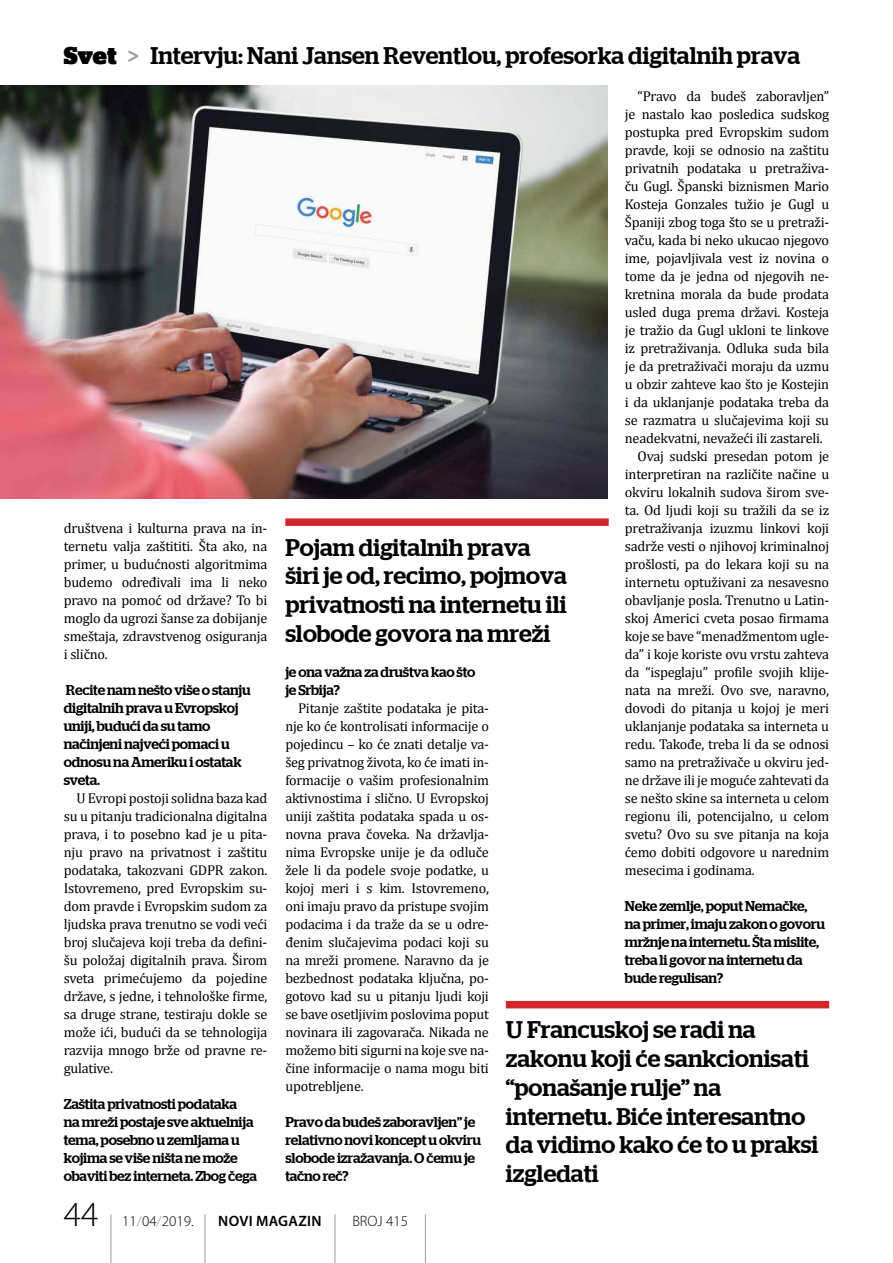
<style>
.page{position:relative;width:893px;height:1263px;background:#fff}
.page>*{position:absolute;margin:0;border:0;box-sizing:border-box;transform-origin:0 0}
.t1{font:300 35.4px "Myriad Pro";color:#000}
.t2{font:500 24px/28.8px "Stag";color:#000}
.t3{font:300 15px "Myriad Pro";color:#000}
.t4{font:600 15px "Myriad Pro";letter-spacing:.02em;color:#000}
.t5{font:14.25px/18px "Cambria";letter-spacing:-.015em;color:#000;text-align:justify}
.t6{font:500 14.25px/18px "Stag";letter-spacing:-.015em;color:#000}
.s1{font-weight:900}
.s2{font-weight:400;color:#9a999b}
.s3{color:#9a999b}
</style>
<div class="page">
<img style="left:0;top:85px;width:608px;height:414px">
<div style="left:285px;top:518px;width:324px;height:8px;background:#d2252c"></div>
<div style="left:506px;top:1001px;width:323px;height:7px;background:#d2252c"></div>
<hr style="left:111px;top:1214px;width:1px;height:49px;background:#9a999b">
<hr style="left:205px;top:1214px;width:1px;height:49px;background:#9a999b">
<hr style="left:335px;top:1214px;width:1px;height:49px;background:#9a999b">
<hr style="left:425px;top:1214px;width:1px;height:49px;background:#9a999b">
<h2 class="t2" style="left:64px;top:41px;width:738px"><span class="s1">Svet</span> <span class="s2">&gt;</span> Intervju: Nani Jansen Reventlou, profesorka digitalnih prava</h2>
<p class="t5" style="left:64px;top:519px;width:205px">društvena i kulturna prava na in&shy;ternetu valja zaštititi. Šta ako, na primer, u budućnosti algoritmima budemo određivali ima li neko pravo na pomoć od države? To bi moglo da ugrozi šanse za dobijanje smeštaja, zdravstvenog osiguranja i slično.</p>
<p class="t6" style="left:64px;top:681px;width:188px">Recite nam nešto više o stanju digitalnih prava u Evropskoj uniji, budući da su tamo načinjeni najveći pomaci u odnosu na Ameriku i ostatak sveta.</p>
<p class="t5" style="left:64px;top:789px;width:205px;text-indent:13px">U Evropi postoji solidna baza kad su u pitanju tradicionalna digitalna prava, i to posebno kad je u pita&shy;nju pravo na privatnost i zaštitu podataka, takozvani GDPR zakon.<br>Istovremeno, pred Evropskim su&shy;dom pravde i Evropskim sudom za ljudska prava trenutno se vodi veći broj slučajeva koji treba da defini&shy;šu položaj digitalnih prava. Širom sveta primećujemo da pojedine države, s jedne, i tehnološke firme, sa druge strane, testiraju dokle se može ići, budući da se tehnologija razvija mnogo brže od pravne re&shy;gulative.</p>
<p class="t6" style="left:64px;top:1095px;width:195px">Zaštita privatnosti podataka<br>na mreži postaje sve aktuelnija tema, posebno u zemljama u kojima se više ništa ne može obaviti bez interneta. Zbog čega</p>
<p class="t5" style="left:638px;top:87px;width:193px">“Pravo da budeš zaboravljen”</p>
<p class="t5" style="left:625px;top:105px;width:206px">je nastalo kao posledica sudskog</p>
<p class="t5" style="left:625px;top:123px;width:206px">postupka pred Evropskim sudom</p>
<p class="t5" style="left:625px;top:141px;width:206px">pravde, koji se odnosio na zaštitu</p>
<p class="t5" style="left:625px;top:159px;width:206px">privatnih podataka u pretraživa-</p>
<p class="t5" style="left:625px;top:177px;width:206px">ču Gugl. Španski biznismen Mario</p>
<p class="t5" style="left:625px;top:195px;width:206px">Kosteja Gonzales tužio je Gugl u</p>
<p class="t5" style="left:625px;top:213px;width:206px">Španiji zbog toga što se u pretraži-</p>
<p class="t5" style="left:625px;top:231px;width:206px">vaču, kada bi neko ukucao njegovo</p>
<p class="t5" style="left:625px;top:249px;width:206px">ime, pojavljivala vest iz novina o</p>
<p class="t5" style="left:625px;top:267px;width:206px">tome da je jedna od njegovih ne-</p>
<p class="t5" style="left:625px;top:285px;width:206px">kretnina morala da bude prodata</p>
<p class="t5" style="left:625px;top:303px;width:206px">usled duga prema državi. Kosteja</p>
<p class="t5" style="left:625px;top:321px;width:206px">je tražio da Gugl ukloni te linkove</p>
<p class="t5" style="left:625px;top:339px;width:206px">iz pretraživanja. Odluka suda bila</p>
<p class="t5" style="left:625px;top:357px;width:206px">je da pretraživači moraju da uzmu</p>
<p class="t5" style="left:625px;top:375px;width:206px">u obzir zahteve kao što je Kostejin</p>
<p class="t5" style="left:625px;top:393px;width:206px">i da uklanjanje podataka treba da</p>
<p class="t5" style="left:625px;top:411px;width:206px">se razmatra u slučajevima koji su</p>
<p class="t5" style="left:625px;top:429px;width:199px">neadekvatni, nevažeći ili zastareli.</p>
<p class="t5" style="left:638px;top:447px;width:193px">Ovaj sudski presedan potom je</p>
<p class="t5" style="left:625px;top:465px;width:206px">interpretiran na različite načine u</p>
<p class="t5" style="left:625px;top:483px;width:206px">okviru lokalnih sudova širom sve-</p>
<p class="t5" style="left:625px;top:501px;width:206px">ta. Od ljudi koji su tražili da se iz</p>
<p class="t5" style="left:625px;top:519px;width:206px">pretraživanja izuzmu linkovi koji</p>
<p class="t5" style="left:625px;top:537px;width:206px">sadrže vesti o njihovoj kriminalnoj</p>
<p class="t5" style="left:625px;top:555px;width:206px">prošlosti, pa do lekara koji su na</p>
<p class="t5" style="left:625px;top:573px;width:206px">internetu optuživani za nesavesno</p>
<p class="t5" style="left:625px;top:591px;width:206px">obavljanje posla. Trenutno u Latin-</p>
<p class="t5" style="left:625px;top:609px;width:206px">skoj Americi cveta posao firmama</p>
<p class="t5" style="left:625px;top:627px;width:206px">koje se bave “menadžmentom ugle-</p>
<p class="t5" style="left:625px;top:645px;width:206px">da” i koje koriste ovu vrstu zahteva</p>
<p class="t5" style="left:625px;top:663px;width:206px">da “ispeglaju” profile svojih klije-</p>
<p class="t5" style="left:625px;top:681px;width:206px">nata na mreži. Ovo sve, naravno,</p>
<p class="t5" style="left:625px;top:699px;width:206px">dovodi do pitanja u kojoj je meri</p>
<p class="t5" style="left:625px;top:717px;width:206px">uklanjanje podataka sa interneta u</p>
<p class="t5" style="left:625px;top:735px;width:206px">redu. Takođe, treba li da se odnosi</p>
<p class="t5" style="left:625px;top:753px;width:206px">samo na pretraživače u okviru jed-</p>
<p class="t5" style="left:625px;top:771px;width:206px">ne države ili je moguće zahtevati da</p>
<p class="t5" style="left:625px;top:789px;width:206px">se nešto skine sa interneta u celom</p>
<p class="t5" style="left:625px;top:807px;width:206px">regionu ili, potencijalno, u celom</p>
<p class="t5" style="left:625px;top:825px;width:206px">svetu? Ovo su sve pitanja na koja</p>
<p class="t5" style="left:625px;top:843px;width:206px">ćemo dobiti odgovore u narednim</p>
<p class="t5" style="left:625px;top:861px;width:131px">mesecima i godinama.</p>
<p class="t6" style="left:625px;top:896px;width:202px">Neke zemlje, poput Nemačke, na primer, imaju zakon o govoru mržnje na internetu. Šta mislite, treba li govor na internetu da bude regulisan?</p>
<h2 class="t2" style="left:285px;top:533px;width:283px">Pojam digitalnih prava širi je od, recimo, pojmova privatnosti na internetu ili slobode govora na mreži</h2>
<p class="t6" style="left:285px;top:663px;width:192px">je ona važna za društva kao što je Srbija?</p>
<p class="t5" style="left:285px;top:699px;width:205px;text-indent:13px">Pitanje zaštite podataka je pita&shy;nje ko će kontrolisati informacije o pojedincu – ko će znati detalje va&shy;šeg privatnog života, ko će imati in&shy;formacije o vašim profesionalnim aktivnostima i slično. U Evropskoj uniji zaštita podataka spada u os&shy;novna prava čoveka. Na državlja&shy;nima Evropske unije je da odluče žele li da podele svoje podatke, u kojoj meri i s kim. Istovremeno, oni imaju pravo da pristupe svojim podacima i da traže da se u odre&shy;đenim slučajevima podaci koji su na mreži promene. Naravno da je bezbednost podataka ključna, po&shy;gotovo kad su u pitanju ljudi koji se bave osetljivim poslovima poput novinara ili zagovarača. Nikada ne možemo biti sigurni na koje sve na&shy;čine informacije o nama mogu biti upotrebljene.</p>
<p class="t6" style="left:285px;top:1112px;width:197px">Pravo da budeš zaboravljen” je relativno novi koncept u okviru slobode izražavanja. O čemu je tačno reč?</p>
<h2 class="t2" style="left:506px;top:1015px;width:314px">U Francuskoj se radi na zakonu koji će sankcionisati “ponašanje rulje” na internetu. Biće interesantno da vidimo kako će to u praksi izgledati</h2>
<h1 class="t1" style="left:64px;top:1193px;width:36px">44</h1>
<p class="t3" style="left:122px;top:1212px;width:73px">11<span class="s3">/</span>04<span class="s3">/</span>2019.</p>
<p class="t4" style="left:218px;top:1211px;width:103px">NOVI MAGAZIN</p>
<p class="t3" style="left:352px;top:1212px;width:57px">BROJ 415</p>
</div>
